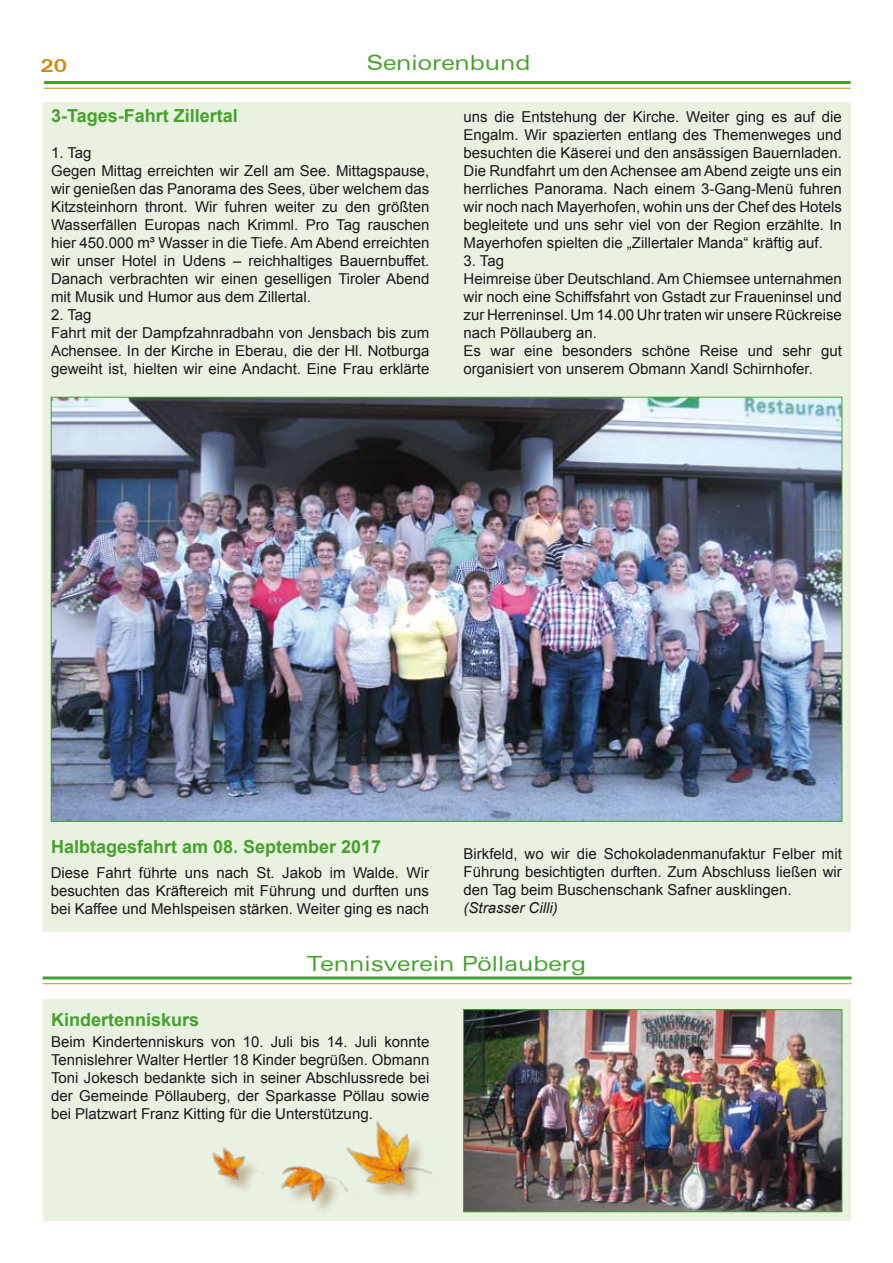
<style>
.page{position:relative;width:893px;height:1263px;background:#fff}
.page>*{position:absolute;margin:0;border:0;box-sizing:border-box;transform-origin:0 0}
.t1{font:expanded 21px "Zurich BT";color:#45a12b}
.t2{font:700 18px "Arial";color:#45a12b}
.t3{font:700 expanded 18px "Zurich BT";color:#d18b0a}
.t4{font:15px/18px "Arial";color:#1a171b;text-align:justify}
.t5{font:italic 15px "Arial";color:#1a171b}
</style>
<div class="page">
<hr style="left:44px;top:88px;width:807px;height:1px;background:#d18b0a">
<hr style="left:44px;top:81px;width:806px;height:3px;background:#45a12b">
<div style="left:43px;top:102px;width:807px;height:830px;background:#e9f1e1"></div>
<div style="left:43px;top:999px;width:807px;height:222px;background:#e9f1e1"></div>
<img style="left:53px;top:399px;width:787px;height:420px">
<hr style="left:43px;top:983px;width:809px;height:1px;background:#d18b0a">
<hr style="left:43px;top:976px;width:809px;height:3px;background:#45a12b">
<div style="left:212px;top:1122px;width:307px;height:141px;background:#6a3a09;opacity:.32"></div>
<img style="left:212px;top:1121px;width:261px;height:142px">
<img style="left:465px;top:1011px;width:375px;height:199px">
<div style="left:463px;top:1009px;width:379px;height:203px;border:1px solid #45a12b"></div>
<h1 class="t1" style="left:367px;top:50px;width:165px">Seniorenbund</h1>
<p class="t3" style="left:40px;top:55px;width:28px">20</p>
<p class="t2" style="left:51px;top:104px;width:188px">3-Tages-Fahrt Zillertal</p>
<p class="t4" style="left:463px;top:108px;width:380px">uns die Entstehung der Kirche. Weiter ging es auf die Engalm. Wir spazierten entlang des Themenweges und besuchten die Käserei und den ansässigen Bauernladen.<br>Die Rundfahrt um den Achensee am Abend zeigte uns ein herrliches Panorama. Nach einem 3-Gang-Menü fuhren wir noch nach Mayerhofen, wohin uns der Chef des Hotels begleitete und uns sehr viel von der Region erzählte. In Mayerhofen spielten die „Zillertaler Manda“ kräftig auf.</p>
<p class="t4" style="left:463px;top:252px;width:380px;text-align:left">3. Tag<br>Heimreise über Deutschland. Am Chiemsee unternahmen wir noch eine Schiffsfahrt von Gstadt zur Fraueninsel und zur Herreninsel. Um 14.00 Uhr traten wir unsere Rückreise nach Pöllauberg an.<br>Es war eine besonders schöne Reise und sehr gut organisiert von unserem Obmann Xandl Schirnhofer.</p>
<p class="t4" style="left:51px;top:144px;width:380px;text-align:left">1. Tag<br>Gegen Mittag erreichten wir Zell am See. Mittagspause, wir genießen das Panorama des Sees, über welchem das Kitzsteinhorn thront. Wir fuhren weiter zu den größten Wasserfällen Europas nach Krimml. Pro Tag rauschen hier 450.000 m³ Wasser in die Tiefe. Am Abend erreichten wir unser Hotel in Udens – reichhaltiges Bauernbuffet.<br>Danach verbrachten wir einen geselligen Tiroler Abend mit Musik und Humor aus dem Zillertal.</p>
<p class="t4" style="left:51px;top:306px;width:380px;text-align:left">2. Tag<br>Fahrt mit der Dampfzahnradbahn von Jensbach bis zum Achensee. In der Kirche in Eberau, die der Hl. Notburga geweiht ist, hielten wir eine Andacht. Eine Frau erklärte</p>
<p class="t2" style="left:51px;top:835px;width:332px">Halbtagesfahrt am 08. September 2017</p>
<p class="t4" style="left:51px;top:864px;width:380px">Diese Fahrt führte uns nach St. Jakob im Walde. Wir besuchten das Kräftereich mit Führung und durften uns bei Kaffee und Mehlspeisen stärken. Weiter ging es nach</p>
<p class="t4" style="left:463px;top:845px;width:380px">Birkfeld, wo wir die Schokoladenmanufaktur Felber mit Führung besichtigten durften. Zum Abschluss ließen wir den Tag beim Buschenschank Safner ausklingen.</p>
<p class="t5" style="left:463px;top:898px;width:96px">(Strasser Cilli)</p>
<h1 class="t1" style="left:307px;top:951px;width:281px">Tennisverein Pöllauberg</h1>
<p class="t2" style="left:51px;top:1007px;width:150px">Kindertenniskurs</p>
<p class="t4" style="left:51px;top:1033px;width:380px">Beim Kindertenniskurs von 10. Juli bis 14. Juli konnte Tennislehrer Walter Hertler 18 Kinder begrüßen. Obmann Toni Jokesch bedankte sich in seiner Abschlussrede bei der Gemeinde Pöllauberg, der Sparkasse Pöllau sowie bei Platzwart Franz Kitting für die Unterstützung.</p>
</div>
